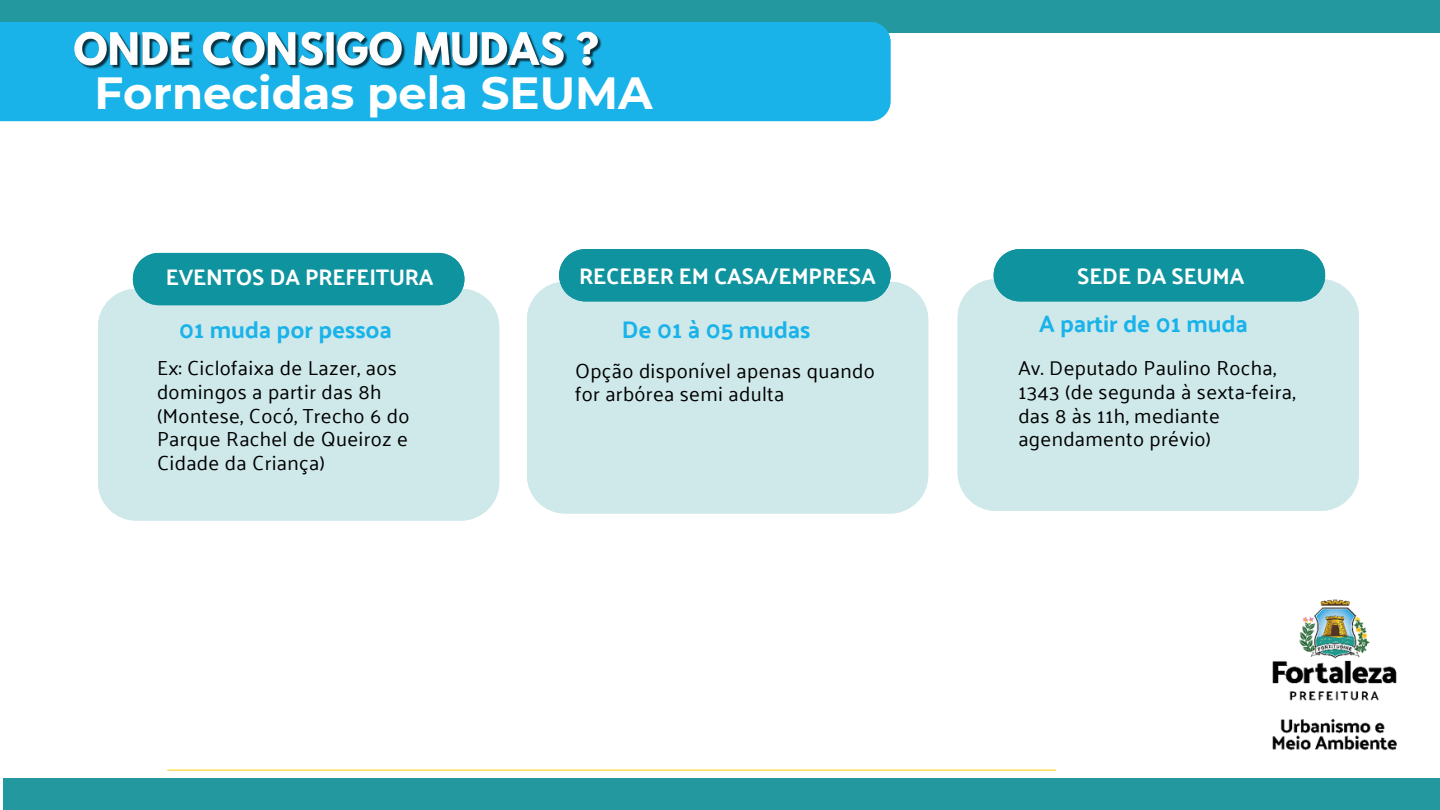
<style>
.page{position:relative;width:1440px;height:810px;background:#fff}
.page>*{position:absolute;margin:0;border:0;box-sizing:border-box;transform-origin:0 0}
.t1{font:700 45px "Montserrat";color:#fff}
.t2{font:700 24px "Palanquin";letter-spacing:-.005em;color:#1ab3e9}
.t3{font:700 22.5px "Palanquin";letter-spacing:-.005em;color:#fff}
.t4{font:20.25px/23.7px "Palanquin";letter-spacing:.02em;color:#000}
</style>
<div class="page">
<hr style="left:167px;top:770px;width:889px;height:1px;background:#fc0">
<img style="left:1272px;top:599px;width:125px;height:152px">
<div style="left:0;top:0;width:1440px;height:32px;background:#23989f"></div>
<div style="left:0;top:22px;width:891px;height:99px;background:#1ab3e9"></div>
<img style="left:72px;top:29px;width:534px;height:50px">
<div style="left:4px;top:778px;width:1436px;height:32px;background:#23989f"></div>
<div style="left:133px;top:253px;width:331px;height:36px;background:#0f939e"></div>
<svg style="left:98px;top:289px;width:401px;height:232px;background:#c5e4e7"></svg>
<div style="left:527px;top:282px;width:401px;height:231px;background:#cfe9eb"></div>
<div style="left:559px;top:249px;width:332px;height:52px;background:#0f939e"></div>
<div style="left:958px;top:279px;width:401px;height:232px;background:#cfe9eb"></div>
<div style="left:994px;top:249px;width:331px;height:52px;background:#0f939e"></div>
<h1 class="t1" style="left:95px;top:65px;width:560px">Fornecidas pela SEUMA</h1>
<p class="t3" style="left:166px;top:264px;width:269px">EVENTOS DA PREFEITURA</p>
<h3 class="t2" style="left:179px;top:316px;width:214px">01 muda por pessoa</h3>
<h4 class="t4" style="left:157px;top:357px;width:241px">Ex: Ciclofaixa de Lazer, aos domingos a partir das 8h</h4>
<p class="t4" style="left:157px;top:404px;width:254px">(Montese, Cocó, Trecho 6 do<br>Parque Rachel de Queiroz e</p>
<p class="t4" style="left:157px;top:451px;width:169px">Cidade da Criança)</p>
<h4 class="t3" style="left:579px;top:263px;width:298px">RECEBER EM CASA/EMPRESA</h4>
<p class="t3" style="left:1077px;top:263px;width:169px">SEDE DA SEUMA</p>
<h3 class="t2" style="left:1039px;top:310px;width:210px">A partir de 01 muda</h3>
<h4 class="t4" style="left:575px;top:359px;width:301px">Opção disponível apenas quando for arbórea semi adulta</h4>
<p class="t4" style="left:1018px;top:357px;width:279px">Av. Deputado Paulino Rocha,<br>1343 (de segunda à sexta-feira, das 8 às 11h, mediante agendamento prévio)</p>
<h3 class="t2" style="left:622px;top:316px;width:190px">De 01 à 05 mudas</h3>
</div>
